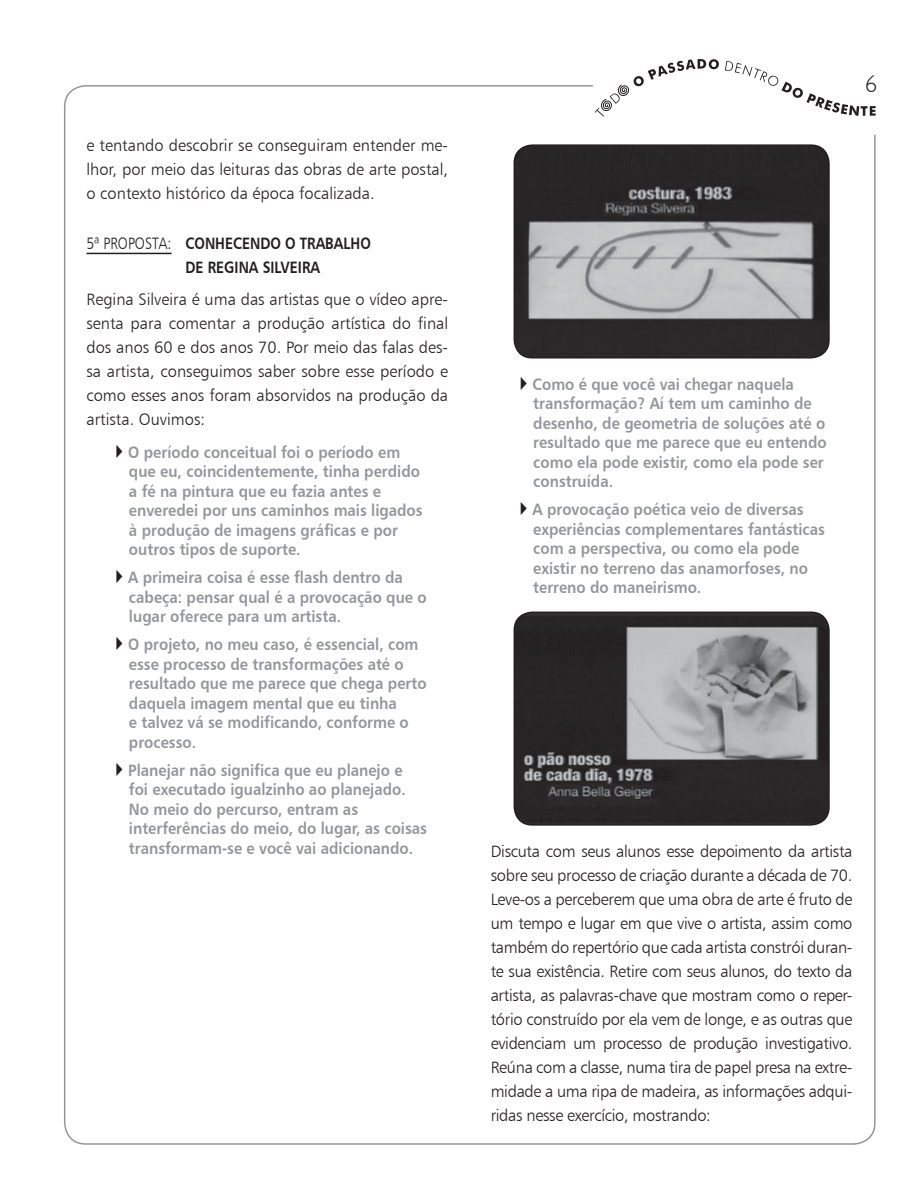
<style>
.page{position:relative;width:918px;height:1188px;background:#fff}
.page>*{position:absolute;margin:0;border:0;box-sizing:border-box;transform-origin:0 0}
.t1{font:300 24px "Humanist 521 BT";color:#231f20}
.t2{font:16.5px/19.5px "Humanist 777 BT Bold B";color:#939598;scale:.9 1}
.t3{font:16.5px/24px "Humanist 777 BT Light B";color:#231f20;text-align:justify}
.t4{font:16.5px/24px "Humanist 777 BT Bold B";color:#231f20;scale:.85 1}
.s1{font-family:"Humanist 777 BT Light B"}
.s2{color:#231f20}
</style>
<div class="page">
<svg style="left:593px;top:59px;width:283px;height:58px"></svg>
<hr style="left:86px;top:253px;width:86px;height:1px;background:#231f20">
<img style="left:514px;top:147px;width:313px;height:211px">
<div style="left:514px;top:144px;width:316px;height:215px;border:2px solid #231f20;border-radius:18px"></div>
<img style="left:514px;top:612px;width:315px;height:213px">
<div style="left:514px;top:612px;width:316px;height:214px;border:2px solid #231f20;border-radius:18px"></div>
<p class="t3" style="left:86px;top:133px;width:363px">e tentando descobrir se conseguiram entender me&shy;lhor, por meio das leituras das obras de arte postal, o contexto histórico da época focalizada.</p>
<p class="t4" style="left:185px;top:231px;width:220px;text-indent:-99px"><span class="s1">5ª PROPOSTA:</span> CONHECENDO O TRABALHO<br>DE REGINA SILVEIRA</p>
<p class="t3" style="left:86px;top:287px;width:363px">Regina Silveira é uma das artistas que o vídeo apre&shy;senta para comentar a produção artística do final dos anos 60 e dos anos 70. Por meio das falas des&shy;sa artista, conseguimos saber sobre esse período e como esses anos foram absorvidos na produção da artista. Ouvimos:</p>
<p class="t2" style="left:129px;top:442px;width:328px;text-indent:-20px"><span class="s2">✔</span>O período conceitual foi o período em que eu, coincidentemente, tinha perdido a fé na pintura que eu fazia antes e enveredei por uns caminhos mais ligados à produção de imagens gráficas e por outros tipos de suporte.</p>
<p class="t2" style="left:129px;top:567px;width:332px;text-indent:-20px"><span class="s2">✔</span>A primeira coisa é esse flash dentro da cabeça: pensar qual é a provocação que o lugar oferece para um artista.</p>
<p class="t2" style="left:129px;top:634px;width:332px;text-indent:-20px"><span class="s2">✔</span>O projeto, no meu caso, é essencial, com esse processo de transformações até o resultado que me parece que chega perto daquela imagem mental que eu tinha<br>e talvez vá se modificando, conforme o processo.</p>
<p class="t2" style="left:129px;top:760px;width:333px;text-indent:-20px"><span class="s2">✔</span>Planejar não significa que eu planejo e<br>foi executado igualzinho ao planejado.<br>No meio do percurso, entram as interferências do meio, do lugar, as coisas transformam-se e você vai adicionando.</p>
<h1 class="t1" style="left:865px;top:69px;width:14px">6</h1>
<p class="t2" style="left:533px;top:374px;width:328px;text-indent:-20px"><span class="s2">✔</span>Como é que você vai chegar naquela transformação? Aí tem um caminho de desenho, de geometria de soluções até o resultado que me parece que eu entendo como ela pode existir, como ela pode ser construída.</p>
<p class="t2" style="left:533px;top:499px;width:326px;text-indent:-20px"><span class="s2">✔</span>A provocação poética veio de diversas experiências complementares fantásticas com a perspectiva, ou como ela pode existir no terreno das anamorfoses, no terreno do maneirismo.</p>
<p class="t3" style="left:491px;top:839px;width:363px">Discuta com seus alunos esse depoimento da artista sobre seu processo de criação durante a década de 70.<br>Leve-os a perceberem que uma obra de arte é fruto de um tempo e lugar em que vive o artista, assim como também do repertório que cada artista constrói duran&shy;te sua existência. Retire com seus alunos, do texto da artista, as palavras-chave que mostram como o reper&shy;tório construído por ela vem de longe, e as outras que evidenciam um processo de produção investigativo.<br>Reúna com a classe, numa tira de papel presa na extre&shy;midade a uma ripa de madeira, as informações adqui&shy;ridas nesse exercício, mostrando:</p>
</div>
